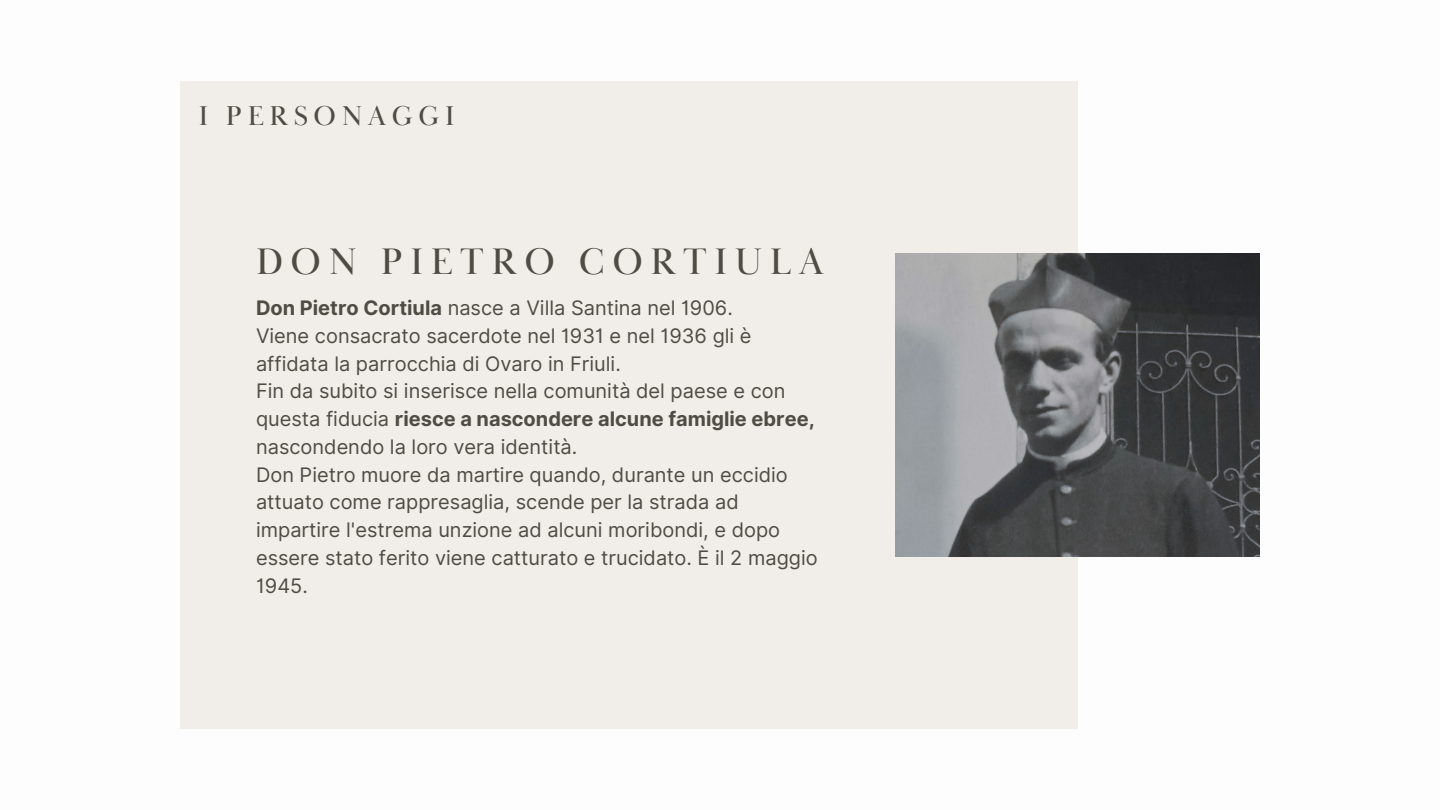
<style>
.page{position:relative;width:1440px;height:810px;background:#fff}
.page>*{position:absolute;margin:0;border:0;box-sizing:border-box;transform-origin:0 0}
.t1{font:38px "Baskerville Display PT";letter-spacing:.2em;color:#504c44}
.t2{font:28px "Baskerville Display PT";letter-spacing:.2em;color:#504c44}
.t3{font:20px/27.8px "Inter";color:#504c44}
.s1{font-weight:700}
</style>
<div class="page">
<div style="left:180px;top:81px;width:898px;height:648px;background:#f1ede9"></div>
<img style="left:896px;top:254px;width:364px;height:302px">
<p class="t2" style="left:199px;top:98px;width:257px">I PERSONAGGI</p>
<p class="t1" style="left:256px;top:238px;width:569px">DON PIETRO CORTIULA</p>
<p class="t3" style="left:256px;top:294px;width:478px"><span class="s1">Don Pietro Cortiula</span> nasce a Villa Santina nel 1906.</p>
<p class="t3" style="left:256px;top:322px;width:497px">Viene consacrato sacerdote nel 1931 e nel 1936 gli è affidata la parrocchia di Ovaro in Friuli.</p>
<p class="t3" style="left:256px;top:377px;width:560px">Fin da subito si inserisce nella comunità del paese e con questa fiducia <span class="s1">riesce a nascondere alcune famiglie ebree, </span>nascondendo la loro vera identità.</p>
<p class="t3" style="left:256px;top:460px;width:563px">Don Pietro muore da martire quando, durante un eccidio attuato come rappresaglia, scende per la strada ad impartire l'estrema unzione ad alcuni moribondi, e dopo essere stato ferito viene catturato e trucidato. È il 2 maggio 1945.</p>
</div>
